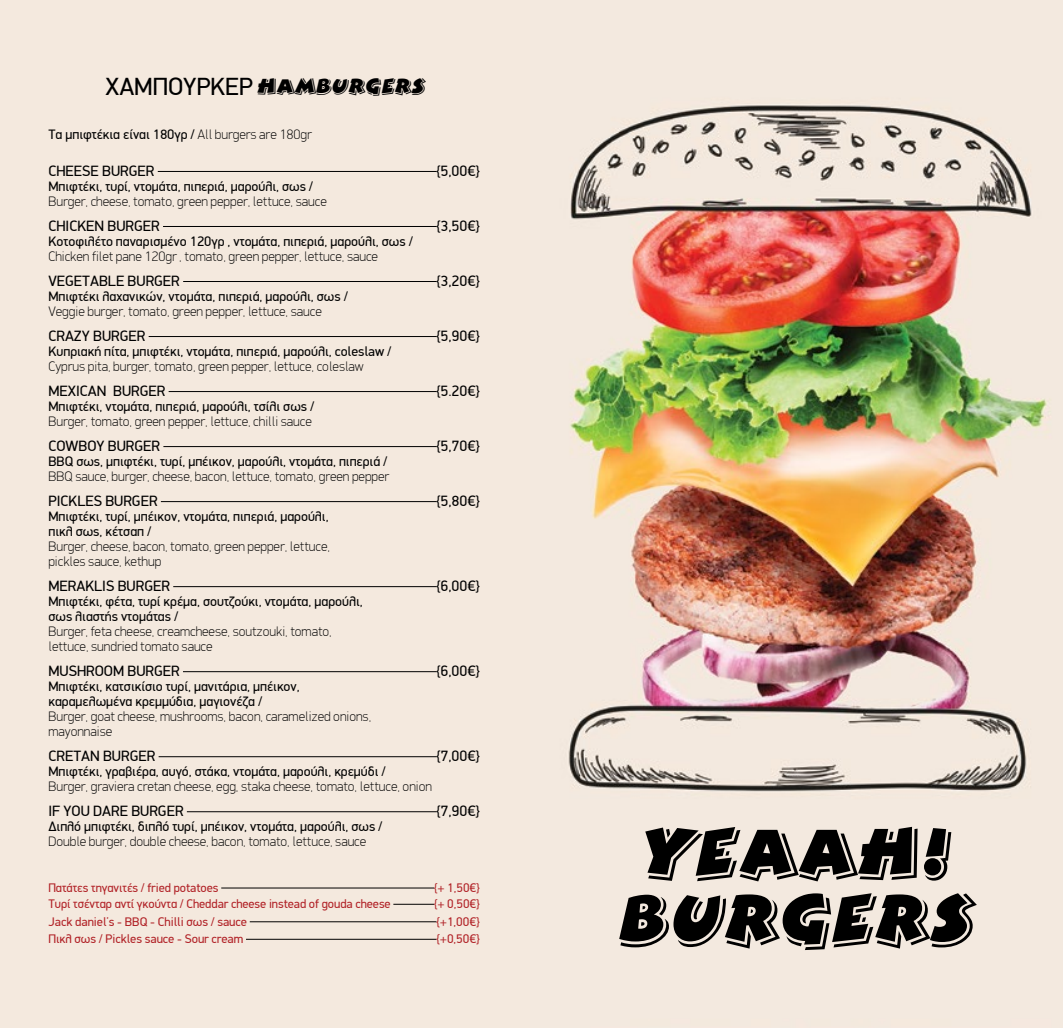
<style>
.page{position:relative;width:1063px;height:1028px;background:#fff}
.page>*{position:absolute;margin:0;border:0;box-sizing:border-box;transform-origin:0 0}
.t1{font:81.25px/66.2px "Bertram";color:#000}
.t2{font:25px "PF Din Display";color:#000}
.t3{font:15px "PF Din Display";color:#000}
.t4{font:13.75px/15px "PF Din Display";color:#000}
.t5{font:100 13.75px/15px "PF Din Display";color:#000}
.t6{font:12.5px "PF Din Display";color:#b12227}
.s1{font-family:"Bertram"}
.s2{font-weight:100}
</style>
<div class="page">
<div style="left:0;top:0;width:545px;height:1028px;background:#f4e9de"></div>
<img style="left:545px;top:0;width:518px;height:1028px">
<hr style="left:158px;top:171px;width:279px;height:1px;background:#000">
<hr style="left:163px;top:226px;width:274px;height:1px;background:#000">
<hr style="left:183px;top:281px;width:254px;height:1px;background:#000">
<hr style="left:149px;top:336px;width:288px;height:1px;background:#000">
<hr style="left:169px;top:391px;width:268px;height:1px;background:#000">
<hr style="left:163px;top:446px;width:274px;height:1px;background:#000">
<hr style="left:161px;top:501px;width:276px;height:1px;background:#000">
<hr style="left:173px;top:586px;width:264px;height:1px;background:#000">
<hr style="left:183px;top:671px;width:254px;height:1px;background:#000">
<hr style="left:159px;top:756px;width:278px;height:1px;background:#000">
<hr style="left:187px;top:811px;width:250px;height:1px;background:#000">
<hr style="left:221px;top:887px;width:213px;height:1px;background:#000">
<hr style="left:393px;top:904px;width:41px;height:1px;background:#000">
<hr style="left:250px;top:921px;width:186px;height:1px;background:#000">
<hr style="left:246px;top:939px;width:190px;height:1px;background:#000">
<h2 class="t2" style="left:106px;top:72px;width:322px">ΧΑΜΠΟΥΡΚΕΡ <span class="s1">HAMBURGERS</span></h2>
<p class="t4" style="left:48px;top:127px;width:265px">Τα μπιφτέκια είναι 180γρ / <span class="s2">All burgers are 180gr</span></p>
<p class="t3" style="left:48px;top:161px;width:108px">CHEESE BURGER</p>
<p class="t3" style="left:437px;top:161px;width:45px">{5,00€}</p>
<p class="t4" style="left:48px;top:178px;width:266px">Μπιφτέκι, τυρί, ντομάτα, πιπεριά, μαρούλι, σως /</p>
<p class="t5" style="left:48px;top:193px;width:280px">Burger, cheese, tomato, green pepper, lettuce, sauce</p>
<p class="t3" style="left:48px;top:216px;width:113px">CHICKEN BURGER</p>
<p class="t3" style="left:437px;top:216px;width:45px">{3,50€}</p>
<p class="t4" style="left:48px;top:233px;width:366px">Κοτοφιλέτο παναρισμένο 120γρ , ντομάτα, πιπεριά, μαρούλι, σως /</p>
<p class="t5" style="left:48px;top:248px;width:331px">Chicken filet pane 120gr , tomato, green pepper, lettuce, sauce</p>
<p class="t3" style="left:48px;top:271px;width:133px">VEGETABLE BURGER</p>
<p class="t3" style="left:437px;top:271px;width:45px">{3,20€}</p>
<p class="t4" style="left:48px;top:288px;width:301px">Μπιφτέκι λαχανικών, ντομάτα, πιπεριά, μαρούλι, σως /</p>
<p class="t5" style="left:48px;top:303px;width:275px">Veggie burger, tomato, green pepper, lettuce, sauce</p>
<p class="t3" style="left:48px;top:326px;width:98px">CRAZY BURGER</p>
<p class="t3" style="left:437px;top:326px;width:45px">{5,90€}</p>
<p class="t4" style="left:48px;top:343px;width:345px">Κυπριακή πίτα, μπιφτέκι, ντομάτα, πιπεριά, μαρούλι, coleslaw /</p>
<p class="t5" style="left:48px;top:358px;width:317px">Cyprus pita, burger, tomato, green pepper, lettuce, coleslaw</p>
<p class="t3" style="left:48px;top:381px;width:118px">MEXICAN BURGER</p>
<p class="t3" style="left:437px;top:381px;width:45px">{5.20€}</p>
<p class="t4" style="left:48px;top:398px;width:267px">Mπιφτέκι, ντομάτα, πιπεριά, μαρούλι, τσίλι σως /</p>
<p class="t5" style="left:48px;top:413px;width:265px">Βurger, tomato, green pepper, lettuce, chilli sauce</p>
<p class="t3" style="left:48px;top:436px;width:113px">COWBOY BURGER</p>
<p class="t3" style="left:437px;top:436px;width:45px">{5,70€}</p>
<p class="t4" style="left:48px;top:453px;width:341px">BBQ σως, μπιφτέκι, τυρί, μπέικον, μαρούλι, ντομάτα, πιπεριά /</p>
<p class="t5" style="left:48px;top:468px;width:342px">BBQ sauce, burger, cheese, bacon, lettuce, tomato, green pepper</p>
<p class="t3" style="left:48px;top:491px;width:111px">PICKLES BURGER</p>
<p class="t3" style="left:437px;top:491px;width:45px">{5,80€}</p>
<p class="t4" style="left:48px;top:508px;width:282px">Μπιφτέκι, τυρί, μπέικον, ντομάτα, πιπεριά, μαρούλι, πικλ σως, κέτσαπ /</p>
<p class="t5" style="left:48px;top:538px;width:283px">Burger, cheese, bacon, tomato, green pepper, lettuce, pickles sauce, kethup</p>
<p class="t3" style="left:48px;top:576px;width:123px">MERAKLIS BURGER</p>
<p class="t3" style="left:437px;top:576px;width:45px">{6,00€}</p>
<p class="t4" style="left:48px;top:593px;width:316px">Μπιφτέκι, φέτα, τυρί κρέμα, σουτζούκι, ντομάτα, μαρούλι, σως λιαστής ντομάτας /</p>
<p class="t5" style="left:48px;top:623px;width:285px">Burger, feta cheese, creamcheese, soutzouki, tomato, lettuce, sundried tomato sauce</p>
<p class="t3" style="left:48px;top:661px;width:133px">MUSHROOM BURGER</p>
<p class="t3" style="left:437px;top:661px;width:45px">{6,00€}</p>
<p class="t4" style="left:48px;top:678px;width:253px">Μπιφτέκι, κατσικίσιο τυρί, μανιτάρια, μπέικον, καραμελωμένα κρεμμύδια, μαγιονέζα /</p>
<p class="t5" style="left:48px;top:708px;width:324px">Burger, goat cheese, mushrooms, bacon, caramelized onions, mayonnaise</p>
<p class="t3" style="left:48px;top:746px;width:108px">CRETAN BURGER</p>
<p class="t3" style="left:437px;top:746px;width:45px">{7,00€}</p>
<p class="t4" style="left:48px;top:763px;width:339px">Μπιφτέκι, γραβιέρα, αυγό, στάκα, ντομάτα, μαρούλι, κρεμύδι /</p>
<p class="t5" style="left:48px;top:778px;width:385px">Burger, graviera cretan cheese, egg, staka cheese, tomato, lettuce, onion</p>
<p class="t3" style="left:48px;top:801px;width:137px">IF YOU DARE BURGER</p>
<p class="t3" style="left:437px;top:801px;width:45px">{7,90€}</p>
<p class="t4" style="left:48px;top:818px;width:336px">Διπλό μπιφτέκι, διπλό τυρί, μπέικον, ντομάτα, μαρούλι, σως /</p>
<p class="t5" style="left:48px;top:833px;width:319px">Double burger, double cheese, bacon, tomato, lettuce, sauce</p>
<p class="t6" style="left:48px;top:880px;width:172px">Πατάτες τηγανιτές / fried potatoes</p>
<p class="t6" style="left:434px;top:880px;width:47px">{+ 1,50€}</p>
<p class="t6" style="left:48px;top:896px;width:344px">Τυρί τσένταρ αντί γκούντα / Cheddar cheese instead of gouda cheese</p>
<p class="t6" style="left:434px;top:896px;width:47px">{+ 0,50€}</p>
<p class="t6" style="left:48px;top:914px;width:200px">Jack daniel’s - BBQ - Chilli σως / sauce</p>
<p class="t6" style="left:436px;top:914px;width:45px">{+1,00€}</p>
<p class="t6" style="left:48px;top:931px;width:196px">Πικλ σως / Pickles sauce - Sour cream</p>
<p class="t6" style="left:436px;top:931px;width:45px">{+0,50€}</p>
<h1 class="t1" style="left:619px;top:821px;width:359px">YEAAH!<br>BURGERS</h1>
</div>
